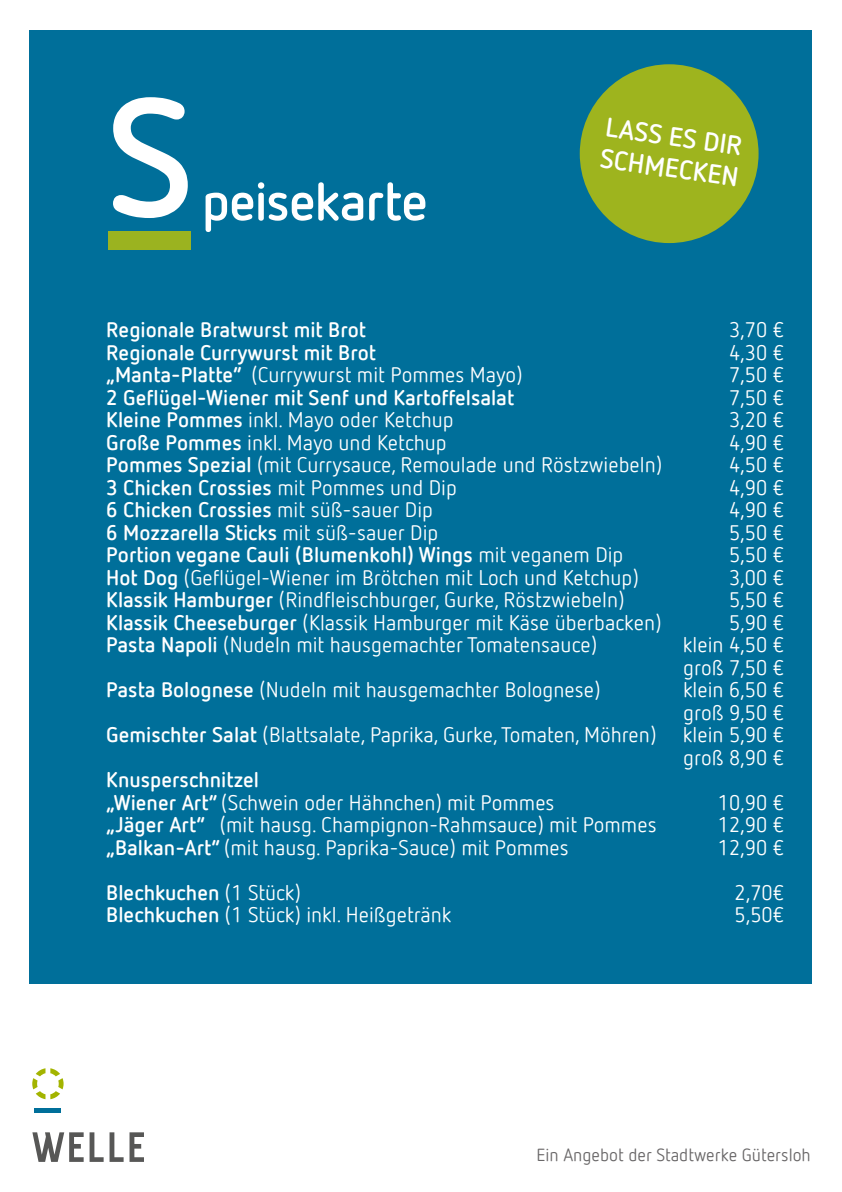
<style>
.page{position:relative;width:842px;height:1192px;background:#fff}
.page>*{position:absolute;margin:0;border:0;box-sizing:border-box;transform-origin:0 0}
._03_1_Störer_Netto_OT_R_55_66pt_w{font:700 167.6px "Netto Offc";color:#fff}
._01_2_Head_Netto_OT_B_122_143pt_w{font:700 53.25px "Netto Offc";letter-spacing:-.025em;color:#fff}
.t1{font:700 26.5px/31.5px "Netto Offc";color:#fff}
.t2{font:21px "Netto Offc";color:#fff}
.t3{font:700 21px "Netto Offc";color:#fff}
.t4{font:17.5px "Netto Offc";color:#696768}
.s1{font-weight:700}
.s2{font-weight:400}
</style>
<div class="page">
<div style="left:30px;top:30px;width:782px;height:953px;background:#006f9a"></div>
<svg style="left:90px;top:1132px;width:14px;height:30px"></svg>
<svg style="left:110px;top:1132px;width:14px;height:30px"></svg>
<svg style="left:32px;top:1132px;width:52px;height:30px"></svg>
<svg style="left:130px;top:1132px;width:14px;height:30px"></svg>
<svg style="left:32px;top:1068px;width:32px;height:31px"></svg>
<div style="left:34px;top:1108px;width:27px;height:5px;background:#006f9a"></div>
<div style="left:108px;top:231px;width:82px;height:19px;background:#9bb320"></div>
<div style="left:580px;top:64px;width:178px;height:179px;background:#9eb41e;border-radius:50%"></div>
<p class="_03_1_Störer_Netto_OT_R_55_66pt_w" style="left:106px;top:52px;width:89px">S</p>
<p class="_01_2_Head_Netto_OT_B_122_143pt_w" style="left:202px;top:168px;width:228px">peisekarte</p>
<p class="t1" style="left:607px;top:111px;width:141px;rotate:8deg">LASS ES DIR<br>SCHMECKEN</p>
<p class="t3" style="left:106px;top:317px;width:261px">Regionale Bratwurst mit Brot</p>
<p class="t2" style="left:729px;top:317px;width:56px">3,70 €</p>
<p class="t3" style="left:106px;top:339px;width:271px">Regionale Currywurst mit Brot</p>
<p class="t2" style="left:729px;top:340px;width:56px">4,30 €</p>
<p class="t2" style="left:106px;top:362px;width:418px"><span class="s1">„Manta-Platte“</span> (Currywurst mit Pommes Mayo)</p>
<p class="t2" style="left:729px;top:362px;width:56px">7,50 €</p>
<p class="t3" style="left:106px;top:384px;width:409px">2 Geflügel-Wiener mit Senf und Kartoffelsalat</p>
<p class="t2" style="left:729px;top:385px;width:56px">7,50 €</p>
<p class="t2" style="left:106px;top:407px;width:349px"><span class="s1">Kleine Pommes</span> inkl. Mayo oder Ketchup</p>
<p class="t2" style="left:729px;top:407px;width:56px">3,20 €</p>
<p class="t2" style="left:106px;top:430px;width:342px"><span class="s1">Große Pommes</span> inkl. Mayo und Ketchup</p>
<p class="t2" style="left:729px;top:430px;width:56px">4,90 €</p>
<p class="t2" style="left:106px;top:452px;width:557px"><span class="s1">Pommes Spezial</span> (mit Currysauce, Remoulade und Röstzwiebeln)</p>
<p class="t2" style="left:729px;top:452px;width:56px">4,50 €</p>
<p class="t3" style="left:106px;top:474px;width:352px">3 Chicken Crossies <span class="s2">mit Pommes und Dip</span></p>
<p class="t2" style="left:729px;top:475px;width:56px">4,90 €</p>
<p class="t3" style="left:106px;top:497px;width:328px">6 Chicken Crossies <span class="s2">mit süß-sauer Dip</span></p>
<p class="t2" style="left:729px;top:497px;width:56px">4,90 €</p>
<p class="t3" style="left:106px;top:519px;width:334px">6 Mozzarella Sticks <span class="s2">mit süß-sauer Dip</span></p>
<p class="t2" style="left:729px;top:520px;width:56px">5,50 €</p>
<p class="t3" style="left:106px;top:542px;width:519px">Portion vegane Cauli (Blumenkohl) Wings <span class="s2">mit veganem Dip</span></p>
<p class="t2" style="left:729px;top:542px;width:56px">5,50 €</p>
<p class="t2" style="left:106px;top:565px;width:534px"><span class="s1">Hot Dog</span> (Geflügel-Wiener im Brötchen mit Loch und Ketchup)</p>
<p class="t2" style="left:729px;top:565px;width:56px">3,00 €</p>
<p class="t2" style="left:106px;top:587px;width:520px"><span class="s1">Klassik Hamburger</span> (Rindfleischburger, Gurke, Röstzwiebeln)</p>
<p class="t2" style="left:729px;top:587px;width:56px">5,50 €</p>
<p class="t2" style="left:106px;top:610px;width:557px"><span class="s1">Klassik Cheeseburger</span> (Klassik Hamburger mit Käse überbacken)</p>
<p class="t2" style="left:729px;top:610px;width:56px">5,90 €</p>
<p class="t2" style="left:106px;top:632px;width:492px"><span class="s1">Pasta Napoli</span> (Nudeln mit hausgemachter Tomatensauce)</p>
<p class="t2" style="left:683px;top:632px;width:102px">klein 4,50 €</p>
<p class="t2" style="left:683px;top:655px;width:102px">groß 7,50 €</p>
<p class="t2" style="left:106px;top:677px;width:496px"><span class="s1">Pasta Bolognese</span> (Nudeln mit hausgemachter Bolognese)</p>
<p class="t2" style="left:683px;top:677px;width:102px">klein 6,50 €</p>
<p class="t2" style="left:683px;top:700px;width:102px">groß 9,50 €</p>
<p class="t2" style="left:106px;top:722px;width:552px"><span class="s1">Gemischter Salat</span> (Blattsalate, Paprika, Gurke, Tomaten, Möhren)</p>
<p class="t2" style="left:683px;top:722px;width:102px">klein 5,90 €</p>
<p class="t2" style="left:683px;top:745px;width:102px">groß 8,90 €</p>
<p class="t3" style="left:106px;top:767px;width:154px">Knusperschnitzel</p>
<p class="t2" style="left:106px;top:790px;width:450px"><span class="s1">„Wiener Art“</span> (Schwein oder Hähnchen) mit Pommes</p>
<p class="t2" style="left:718px;top:790px;width:67px">10,90 €</p>
<p class="t2" style="left:106px;top:812px;width:552px"><span class="s1">„Jäger Art“</span> (mit hausg. Champignon-Rahmsauce) mit Pommes</p>
<p class="t2" style="left:718px;top:812px;width:67px">12,90 €</p>
<p class="t2" style="left:106px;top:835px;width:464px"><span class="s1">„Balkan-Art“</span> (mit hausg. Paprika-Sauce) mit Pommes</p>
<p class="t2" style="left:718px;top:835px;width:67px">12,90 €</p>
<p class="t3" style="left:106px;top:879px;width:196px">Blechkuchen <span class="s2">(1 Stück)</span></p>
<p class="t2" style="left:735px;top:880px;width:51px">2,70€</p>
<p class="t2" style="left:106px;top:902px;width:347px"><span class="s1">Blechkuchen</span> (1 Stück) inkl. Heißgetränk</p>
<p class="t2" style="left:735px;top:902px;width:51px">5,50€</p>
<p class="t4" style="left:536px;top:1144px;width:276px">Ein Angebot der Stadtwerke Gütersloh</p>
</div>
